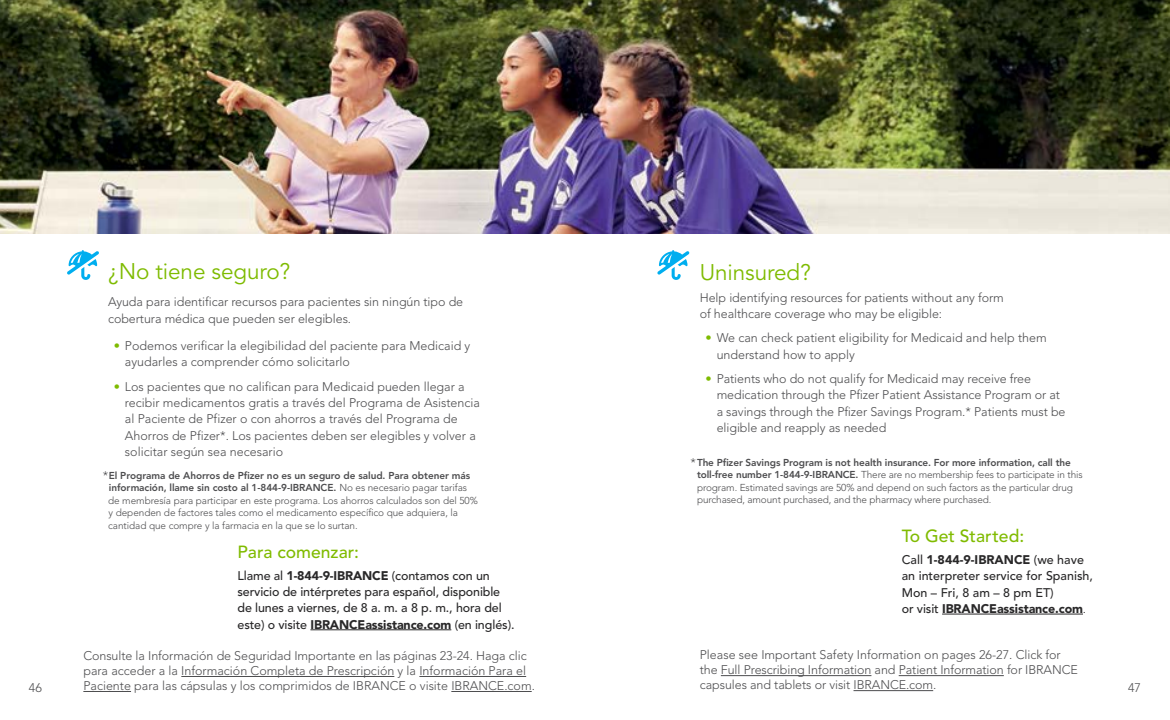
<style>
.page{position:relative;width:1170px;height:720px;background:#fff}
.page>*{position:absolute;margin:0;border:0;box-sizing:border-box;transform-origin:0 0}
.t1{font:22.5px "Avenir LT Std";letter-spacing:-.005em;color:#7ebb00}
.t2{font:500 17.5px "Avenir LT Std";color:#80bb00}
.t3{font:300 12.5px/16.2px "Avenir LT Std";color:#4d4d4f}
.t4{font:500 12.5px/16.2px "Avenir LT Std";letter-spacing:-.01em;color:#292829}
.t5{font:300 10px/12.5px "Avenir LT Std";letter-spacing:-.01em;color:#4d4d4f}
.s1{color:#7ebb00}
.s2{font-size:12.5px}
.s3{font-weight:800}
.s4{font-weight:900}
.s5{font-weight:300}
</style>
<div class="page">
<img style="left:0;top:0;width:1170px;height:233px">
<hr style="left:942px;top:614px;width:141px;height:1px;background:#292829">
<hr style="left:310px;top:629px;width:141px;height:1px;background:#292829">
<hr style="left:721px;top:675px;width:150px;height:1px;background:#4d4d4f">
<hr style="left:899px;top:675px;width:105px;height:1px;background:#4d4d4f">
<hr style="left:854px;top:690px;width:79px;height:1px;background:#4d4d4f">
<svg style="left:67px;top:250px;width:32px;height:30px"></svg>
<svg style="left:657px;top:250px;width:33px;height:30px"></svg>
<hr style="left:181px;top:676px;width:213px;height:1px;background:#4d4d4f">
<hr style="left:419px;top:676px;width:107px;height:1px;background:#4d4d4f">
<hr style="left:83px;top:691px;width:48px;height:1px;background:#4d4d4f">
<hr style="left:451px;top:691px;width:81px;height:1px;background:#4d4d4f">
<h1 class="t1" style="left:108px;top:258px;width:184px">¿No tiene seguro?</h1>
<p class="t3" style="left:108px;top:294px;width:357px">Ayuda para identificar recursos para pacientes sin ningún tipo de cobertura médica que pueden ser elegibles.</p>
<p class="t3" style="left:125px;top:338px;width:347px;text-indent:-11px"><span class="s1">•</span> Podemos verificar la elegibilidad del paciente para Medicaid y ayudarles a comprender cómo solicitarlo</p>
<p class="t3" style="left:125px;top:378px;width:356px;text-indent:-11px"><span class="s1">•</span> Los pacientes que no califican para Medicaid pueden llegar a recibir medicamentos gratis a través del Programa de Asistencia al Paciente de Pfizer o con ahorros a través del Programa de Ahorros de Pfizer*. Los pacientes deben ser elegibles y volver a solicitar según sea necesario</p>
<p class="t5" style="left:108px;top:469px;width:371px;text-indent:-5px"><span class="s2">*</span><span class="s3">El Programa de Ahorros de Pfizer no es un seguro de salud. Para obtener más información, llame sin costo al 1-844-9-IBRANCE.</span> No es necesario pagar tarifas de membresía para participar en este programa. Los ahorros calculados son del 50% y dependen de factores tales como el medicamento específico que adquiera, la cantidad que compre y la farmacia en la que se lo surtan.</p>
<h2 class="t2" style="left:238px;top:542px;width:123px">Para comenzar:</h2>
<p class="t4" style="left:238px;top:568px;width:279px">Llame al <span class="s4">1-844-9-IBRANCE</span> (contamos con un servicio de intérpretes para español, disponible de lunes a viernes, de 8 a. m. a 8 p. m., hora del este) o visite <span class="s4">IBRANCEassistance.com</span> (en inglés).</p>
<h1 class="t1" style="left:700px;top:259px;width:113px">Uninsured?</h1>
<p class="t3" style="left:700px;top:289px;width:306px">Help identifying resources for patients without any form of healthcare coverage who may be eligible:</p>
<p class="t3" style="left:717px;top:330px;width:332px;text-indent:-11px"><span class="s1">•</span> We can check patient eligibility for Medicaid and help them understand how to apply</p>
<p class="t3" style="left:717px;top:371px;width:350px;text-indent:-11px"><span class="s1">•</span> Patients who do not qualify for Medicaid may receive free medication through the Pfizer Patient Assistance Program or at a savings through the Pfizer Savings Program.* Patients must be eligible and reapply as needed</p>
<p class="t5" style="left:697px;top:456px;width:387px"><span class="s3">The Pfizer Savings Program is not health insurance. For more information, call the toll-free number 1-844-9-IBRANCE.</span> There are no membership fees to participate in this program. Estimated savings are 50% and depend on such factors as the particular drug purchased, amount purchased, and the pharmacy where purchased.</p>
<p class="t3" style="left:691px;top:455px;width:7px">*</p>
<h2 class="t2" style="left:902px;top:526px;width:124px">To Get Started:</h2>
<p class="t4" style="left:902px;top:552px;width:193px">Call <span class="s4">1-844-9-IBRANCE</span> (we have an interpreter service for Spanish,<br>Mon – Fri, 8 am – 8 pm ET)<br>or visit <span class="s4">IBRANCEassistance.com</span><span class="s5">.</span></p>
<p class="t3" style="left:700px;top:648px;width:380px;line-height:15px">Please see Important Safety Information on pages 26-27. Click for the Full Prescribing Information and Patient Information for IBRANCE capsules and tablets or visit IBRANCE.com.</p>
<p class="t3" style="left:83px;top:648px;width:453px;line-height:15px">Consulte la Información de Seguridad Importante en las páginas 23-24. Haga clic para acceder a la Información Completa de Prescripción y la Información Para el<br>Paciente para las cápsulas y los comprimidos de IBRANCE o visite IBRANCE.com.</p>
<p class="t3" style="left:29px;top:679px;width:14px">46</p>
<p class="t3" style="left:1128px;top:679px;width:14px">47</p>
</div>
